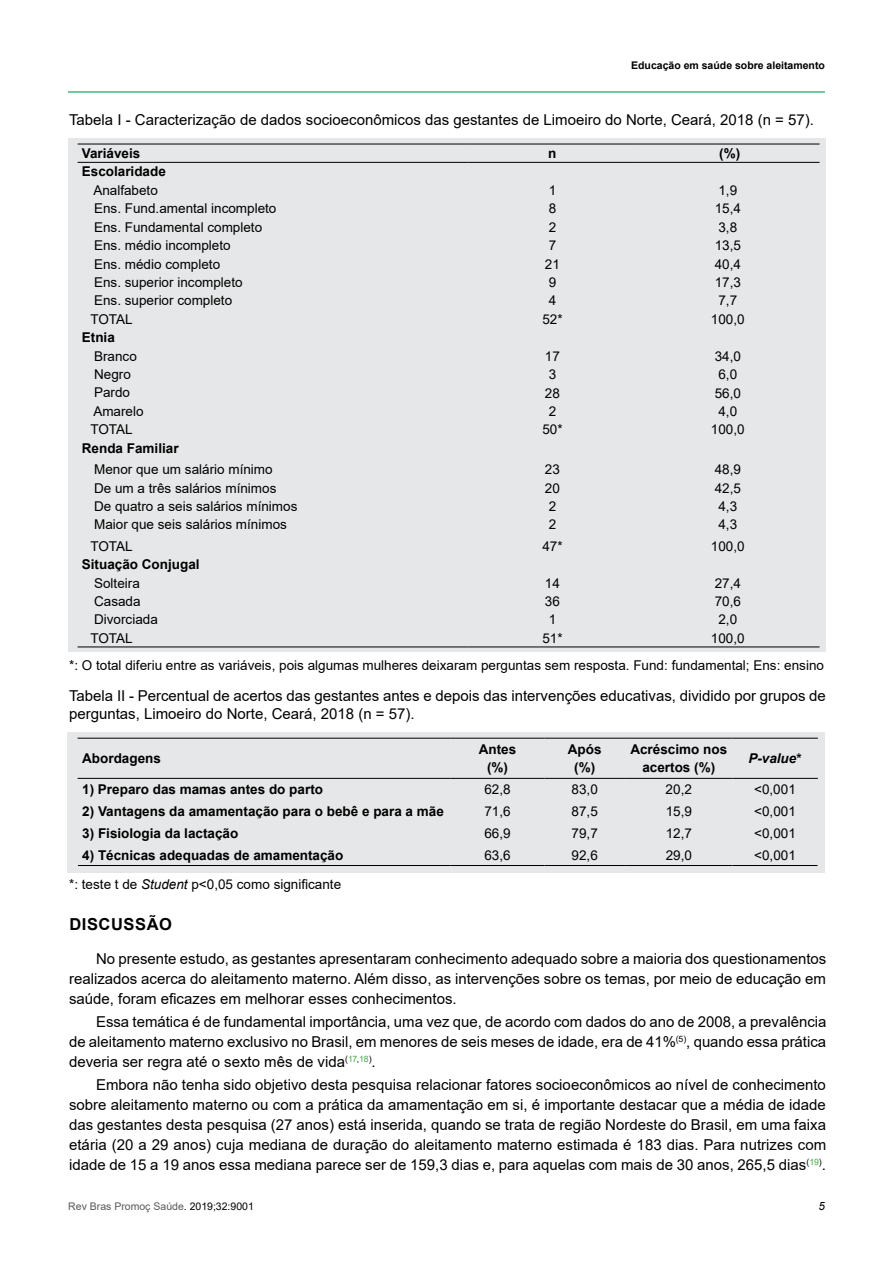
<style>
.page{position:relative;width:893px;height:1263px;background:#fff}
.page>*{position:absolute;margin:0;border:0;box-sizing:border-box;transform-origin:0 0}
.t1{font:700 16.5px "Arial";letter-spacing:.035em;color:#000}
.t2{font:15px/20px "Arial";color:#000;text-align:justify}
.t3{font:13.5px/18.5px "Arial";color:#000}
.t4{font:700 13.5px/18.5px "Arial";color:#000;text-align:center}
.t5{font:italic 700 13.5px "Arial";color:#000}
.t6{font:italic 11.4px "Arial";color:#000}
.t7{font:700 10.5px "Arial";color:#000}
.t8{font:10.5px "Arial";color:#58595b}
.s1{font-style:normal}
.s2{font-style:italic}
.s3{color:#000}
</style>
<div class="page">
<hr style="left:68px;top:91px;width:757px;height:2px;background:#41b878">
<div style="left:68px;top:732px;width:757px;height:141px;background:#e6e7e8"></div>
<div style="left:68px;top:138px;width:757px;height:514px;background:#e6e7e8"></div>
<hr style="left:78px;top:646px;width:391px;height:1px;background:#000">
<hr style="left:469px;top:646px;width:167px;height:1px;background:#000">
<hr style="left:636px;top:646px;width:184px;height:1px;background:#000">
<hr style="left:78px;top:144px;width:391px;height:1px;background:#000">
<hr style="left:469px;top:144px;width:167px;height:1px;background:#000">
<hr style="left:636px;top:144px;width:184px;height:1px;background:#000">
<hr style="left:78px;top:162px;width:391px;height:1px;background:#000">
<hr style="left:469px;top:162px;width:167px;height:1px;background:#000">
<hr style="left:636px;top:162px;width:184px;height:1px;background:#000">
<hr style="left:78px;top:738px;width:373px;height:1px;background:#000">
<hr style="left:451px;top:738px;width:93px;height:1px;background:#000">
<hr style="left:544px;top:738px;width:81px;height:1px;background:#000">
<hr style="left:625px;top:738px;width:107px;height:1px;background:#000">
<hr style="left:732px;top:738px;width:86px;height:1px;background:#000">
<hr style="left:78px;top:778px;width:373px;height:1px;background:#000">
<hr style="left:451px;top:778px;width:93px;height:1px;background:#000">
<hr style="left:544px;top:778px;width:81px;height:1px;background:#000">
<hr style="left:625px;top:778px;width:107px;height:1px;background:#000">
<hr style="left:732px;top:778px;width:86px;height:1px;background:#000">
<hr style="left:78px;top:865px;width:373px;height:1px;background:#000">
<hr style="left:451px;top:865px;width:93px;height:1px;background:#000">
<hr style="left:544px;top:865px;width:81px;height:1px;background:#000">
<hr style="left:625px;top:865px;width:107px;height:1px;background:#000">
<hr style="left:732px;top:865px;width:85px;height:1px;background:#000">
<p class="t7" style="left:631px;top:58px;width:195px">Educação em saúde sobre aleitamento</p>
<p class="t2" style="left:69px;top:110px;width:746px">Tabela I - Caracterização de dados socioeconômicos das gestantes de Limoeiro do Norte, Ceará, 2018 (n = 57).</p>
<p class="t4" style="left:82px;top:144px;width:60px">Variáveis</p>
<p class="t4" style="left:548px;top:144px;width:10px">n</p>
<p class="t4" style="left:719px;top:144px;width:22px">(%)</p>
<p class="t4" style="left:82px;top:163px;width:86px">Escolaridade</p>
<p class="t3" style="left:93px;top:181px;width:185px">Analfabeto<br>Ens. Fund.amental incompleto<br>Ens. Fundamental completo</p>
<p class="t3" style="left:549px;top:181px;width:9px;text-align:justify">1<br>8<br>2</p>
<p class="t3" style="left:715px;top:181px;width:28px">1,9<br>15,4<br>3,8</p>
<p class="t3" style="left:90px;top:236px;width:154px">Ens. médio incompleto<br>Ens. médio completo<br>Ens. superior incompleto<br>Ens. superior completo<br>TOTAL</p>
<p class="t3" style="left:542px;top:236px;width:22px;text-align:center">7<br>21<br>9<br>4<br>52*</p>
<p class="t3" style="left:711px;top:236px;width:35px;text-align:center">13,5<br>40,4<br>17,3<br>7,7<br>100,0</p>
<p class="t4" style="left:82px;top:328px;width:35px">Etnia</p>
<p class="t3" style="left:90px;top:346px;width:55px">Branco<br>Negro<br>Pardo<br>Amarelo<br>TOTAL</p>
<p class="t3" style="left:542px;top:346px;width:22px;text-align:center">17<br>3<br>28<br>2<br>50*</p>
<p class="t3" style="left:711px;top:347px;width:35px;text-align:center">34,0<br>6,0<br>56,0<br>4,0<br>100,0</p>
<p class="t4" style="left:82px;top:439px;width:98px">Renda Familiar</p>
<p class="t3" style="left:94px;top:460px;width:205px">Menor que um salário mínimo<br>De um a três salários mínimos<br>De quatro a seis salários mínimos<br>Maior que seis salários mínimos</p>
<p class="t3" style="left:545px;top:460px;width:17px">23<br>20<br>2<br>2</p>
<p class="t3" style="left:715px;top:460px;width:28px">48,9<br>42,5<br>4,3<br>4,3</p>
<p class="t3" style="left:90px;top:537px;width:44px">TOTAL</p>
<p class="t3" style="left:542px;top:537px;width:22px">47*</p>
<p class="t3" style="left:711px;top:537px;width:35px">100,0</p>
<p class="t4" style="left:82px;top:555px;width:119px">Situação Conjugal</p>
<p class="t3" style="left:90px;top:573px;width:69px">Solteira<br>Casada<br>Divorciada<br>TOTAL</p>
<p class="t3" style="left:542px;top:573px;width:22px;text-align:center">14<br>36<br>1<br>51*</p>
<p class="t3" style="left:711px;top:573px;width:35px;text-align:center">27,4<br>70,6<br>2,0<br>100,0</p>
<p class="t3" style="left:69px;top:656px;width:756px">*: O total diferiu entre as variáveis, pois algumas mulheres deixaram perguntas sem resposta. Fund: fundamental; Ens: ensino</p>
<p class="t2" style="left:69px;top:687px;width:758px;line-height:18px">Tabela II - Percentual de acertos das gestantes antes e depois das intervenções educativas, dividido por grupos de perguntas, Limoeiro do Norte, Ceará, 2018 (n = 57).</p>
<p class="t4" style="left:82px;top:749px;width:80px">Abordagens</p>
<p class="t4" style="left:479px;top:740px;width:39px">Antes (%)</p>
<p class="t4" style="left:568px;top:740px;width:35px">Após (%)</p>
<p class="t4" style="left:630px;top:740px;width:98px">Acréscimo nos acertos (%)</p>
<p class="t5" style="left:748px;top:749px;width:55px">P-value<span class="s1">*</span></p>
<p class="t4" style="left:82px;top:780px;width:242px">1) Preparo das mamas antes do parto</p>
<p class="t3" style="left:484px;top:780px;width:28px">62,8</p>
<p class="t3" style="left:572px;top:780px;width:28px">83,0</p>
<p class="t3" style="left:666px;top:780px;width:28px">20,2</p>
<p class="t3" style="left:754px;top:780px;width:43px">&lt;0,001</p>
<p class="t4" style="left:82px;top:802px;width:363px">2) Vantagens da amamentação para o bebê e para a mãe</p>
<p class="t3" style="left:484px;top:802px;width:28px">71,6</p>
<p class="t3" style="left:572px;top:802px;width:28px">87,5</p>
<p class="t3" style="left:666px;top:802px;width:28px">15,9</p>
<p class="t3" style="left:754px;top:802px;width:43px">&lt;0,001</p>
<p class="t4" style="left:82px;top:824px;width:158px">3) Fisiologia da lactação</p>
<p class="t3" style="left:484px;top:824px;width:28px">66,9</p>
<p class="t3" style="left:572px;top:824px;width:28px">79,7</p>
<p class="t3" style="left:666px;top:824px;width:28px">12,7</p>
<p class="t3" style="left:754px;top:824px;width:43px">&lt;0,001</p>
<p class="t4" style="left:82px;top:846px;width:263px">4) Técnicas adequadas de amamentação</p>
<p class="t3" style="left:484px;top:845px;width:28px">63,6</p>
<p class="t3" style="left:572px;top:845px;width:28px">92,6</p>
<p class="t3" style="left:666px;top:845px;width:28px">29,0</p>
<p class="t3" style="left:754px;top:845px;width:43px">&lt;0,001</p>
<p class="t3" style="left:69px;top:875px;width:274px">*: teste t de <span class="s2">Student</span> p&lt;0,05 como significante</p>
<p class="t1" style="left:69px;top:912px;width:104px">DISCUSSÃO</p>
<p class="t2" style="left:69px;top:949px;width:759px;text-indent:27px">No presente estudo, as gestantes apresentaram conhecimento adequado sobre a maioria dos questionamentos realizados acerca do aleitamento materno. Além disso, as intervenções sobre os temas, por meio de educação em saúde, foram eficazes em melhorar esses conhecimentos.</p>
<p class="t2" style="left:69px;top:1011px;width:759px;text-indent:27px">Essa temática é de fundamental importância, uma vez que, de acordo com dados do ano de 2008, a prevalência de aleitamento materno exclusivo no Brasil, em menores de seis meses de idade, era de 41%<sup>(5)</sup>, quando essa prática deveria ser regra até o sexto mês de vida<sup>(</sup><sup>17</sup><sup>,</sup><sup>18</sup><sup>)</sup>.</p>
<p class="t2" style="left:69px;top:1074px;width:759px;text-indent:27px">Embora não tenha sido objetivo desta pesquisa relacionar fatores socioeconômicos ao nível de conhecimento sobre aleitamento materno ou com a prática da amamentação em si, é importante destacar que a média de idade das gestantes desta pesquisa (27 anos) está inserida, quando se trata de região Nordeste do Brasil, em uma faixa etária (20 a 29 anos) cuja mediana de duração do aleitamento materno estimada é 183 dias. Para nutrizes com idade de 15 a 19 anos essa mediana parece ser de 159,3 dias e, para aquelas com mais de 30 anos, 265,5 dias<sup>(</sup><sup>19</sup><sup>)</sup>.</p>
<p class="t8" style="left:68px;top:1198px;width:187px">Rev Bras Promoç Saúde<span class="s3">. 2019;32:9001</span></p>
<p class="t6" style="left:819px;top:1198px;width:8px">5</p>
</div>
